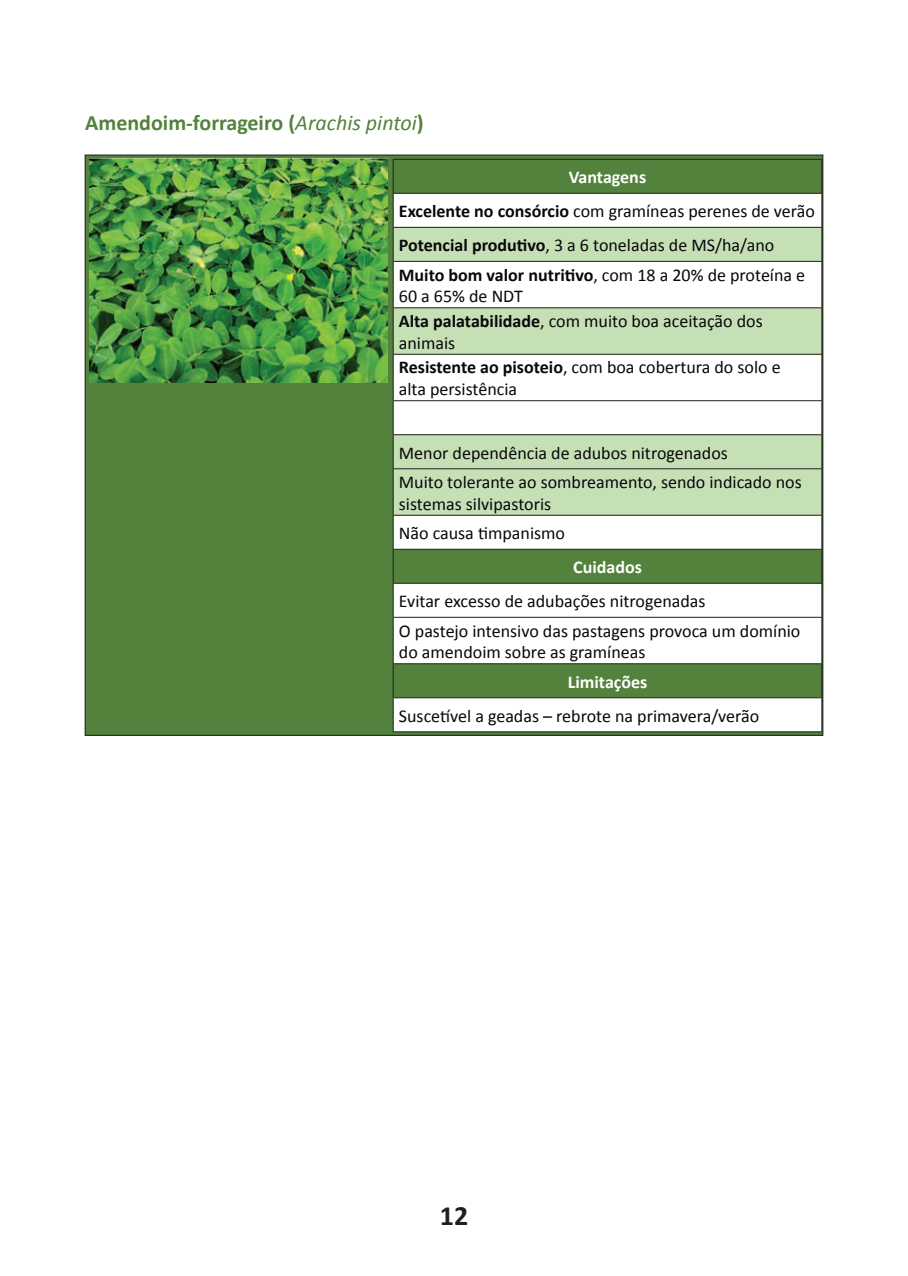
<style>
.page{position:relative;width:908px;height:1276px;background:#fff}
.page>*{position:absolute;margin:0;border:0;box-sizing:border-box;transform-origin:0 0}
.t1{font:700 28px "Calibri";color:#231f20}
.t2{font:700 22px "Calibri";color:#52823b}
.t3{font:18px/21.6px "Calibri";color:#08070b}
.t4{font:700 18px "Calibri";color:#fff}
.s1{font-weight:400;font-style:italic}
.s2{font-weight:700;color:#fff}
.s3{font-weight:700}
</style>
<div class="page">
<div style="left:85px;top:155px;width:737px;height:580px;background:#52823b"></div>
<img style="left:89px;top:159px;width:298px;height:223px">
<svg style="left:393px;top:194px;width:428px;height:537px;fill:#fff"></svg>
<svg style="left:393px;top:228px;width:428px;height:287px;background:#ddebd3"></svg>
<hr style="left:392px;top:159px;width:430px;height:1px;background:#231f20">
<hr style="left:392px;top:160px;width:1px;height:33px;background:#231f20">
<hr style="left:821px;top:160px;width:1px;height:33px;background:#231f20">
<hr style="left:392px;top:193px;width:430px;height:1px;background:#231f20">
<hr style="left:392px;top:194px;width:1px;height:33px;background:#231f20">
<hr style="left:821px;top:194px;width:1px;height:33px;background:#231f20">
<hr style="left:392px;top:227px;width:430px;height:1px;background:#231f20">
<hr style="left:392px;top:228px;width:1px;height:33px;background:#231f20">
<hr style="left:821px;top:228px;width:1px;height:33px;background:#231f20">
<hr style="left:392px;top:261px;width:430px;height:1px;background:#231f20">
<hr style="left:392px;top:262px;width:1px;height:45px;background:#231f20">
<hr style="left:821px;top:262px;width:1px;height:45px;background:#231f20">
<hr style="left:392px;top:307px;width:430px;height:1px;background:#231f20">
<hr style="left:392px;top:308px;width:1px;height:46px;background:#231f20">
<hr style="left:821px;top:308px;width:1px;height:46px;background:#231f20">
<hr style="left:392px;top:354px;width:430px;height:1px;background:#231f20">
<hr style="left:392px;top:355px;width:1px;height:45px;background:#231f20">
<hr style="left:821px;top:355px;width:1px;height:45px;background:#231f20">
<hr style="left:392px;top:400px;width:430px;height:1px;background:#231f20">
<hr style="left:392px;top:401px;width:1px;height:33px;background:#231f20">
<hr style="left:821px;top:401px;width:1px;height:33px;background:#231f20">
<hr style="left:392px;top:434px;width:430px;height:1px;background:#231f20">
<hr style="left:392px;top:435px;width:1px;height:33px;background:#231f20">
<hr style="left:821px;top:435px;width:1px;height:33px;background:#231f20">
<hr style="left:392px;top:468px;width:430px;height:1px;background:#231f20">
<hr style="left:392px;top:469px;width:1px;height:46px;background:#231f20">
<hr style="left:821px;top:469px;width:1px;height:46px;background:#231f20">
<hr style="left:392px;top:515px;width:430px;height:1px;background:#231f20">
<hr style="left:392px;top:516px;width:1px;height:33px;background:#231f20">
<hr style="left:821px;top:516px;width:1px;height:33px;background:#231f20">
<hr style="left:392px;top:549px;width:430px;height:1px;background:#231f20">
<hr style="left:392px;top:550px;width:1px;height:33px;background:#231f20">
<hr style="left:821px;top:550px;width:1px;height:33px;background:#231f20">
<hr style="left:392px;top:583px;width:430px;height:1px;background:#231f20">
<hr style="left:392px;top:584px;width:1px;height:33px;background:#231f20">
<hr style="left:821px;top:584px;width:1px;height:33px;background:#231f20">
<hr style="left:392px;top:617px;width:430px;height:1px;background:#231f20">
<hr style="left:392px;top:618px;width:1px;height:45px;background:#231f20">
<hr style="left:821px;top:618px;width:1px;height:45px;background:#231f20">
<hr style="left:392px;top:663px;width:430px;height:1px;background:#231f20">
<hr style="left:392px;top:664px;width:1px;height:33px;background:#231f20">
<hr style="left:821px;top:664px;width:1px;height:33px;background:#231f20">
<hr style="left:392px;top:697px;width:430px;height:1px;background:#231f20">
<hr style="left:392px;top:698px;width:1px;height:33px;background:#231f20">
<hr style="left:821px;top:698px;width:1px;height:33px;background:#231f20">
<hr style="left:392px;top:731px;width:430px;height:1px;background:#231f20">
<p class="t2" style="left:85px;top:107px;width:340px">Amendoim-forrageiro (<span class="s1">Arachis pintoi</span>)</p>
<p class="t3" style="left:398px;top:160px;width:417px;line-height:34px;text-indent:170px"><span class="s2">Vantagens<br></span><span class="s3">Excelente no consórcio</span> com gramíneas perenes de verão<br><span class="s3">Potencial produtivo</span>, 3 a 6 toneladas de MS/ha/ano</p>
<p class="t3" style="left:398px;top:263px;width:407px"><span class="s3">Muito bom valor nutritivo</span>, com 18 a 20% de proteína e<br>60 a 65% de NDT</p>
<p class="t3" style="left:398px;top:310px;width:365px"><span class="s3">Alta palatabilidade</span>, com muito boa aceitação dos animais</p>
<p class="t3" style="left:398px;top:356px;width:383px"><span class="s3">Resistente ao pisoteio</span>, com boa cobertura do solo e alta persistência</p>
<p class="t3" style="left:398px;top:437px;width:404px;line-height:29.4px">Menor dependência de adubos nitrogenados<br>Muito tolerante ao sombreamento, sendo indicado nos</p>
<p class="t3" style="left:398px;top:488px;width:168px;line-height:29.4px">sistemas silvipastoris<br>Não causa timpanismo</p>
<p class="t4" style="left:573px;top:554px;width:70px">Cuidados</p>
<p class="t3" style="left:398px;top:586px;width:403px;line-height:29.4px">Evitar excesso de adubações nitrogenadas<br>O pastejo intensivo das pastagens provoca um domínio</p>
<p class="t3" style="left:398px;top:641px;width:248px">do amendoim sobre as gramíneas</p>
<p class="t4" style="left:567px;top:669px;width:81px">Limitações</p>
<p class="t3" style="left:398px;top:704px;width:362px">Suscetível a geadas – rebrote na primavera/verão</p>
<h1 class="t1" style="left:439px;top:1195px;width:30px">12</h1>
</div>
